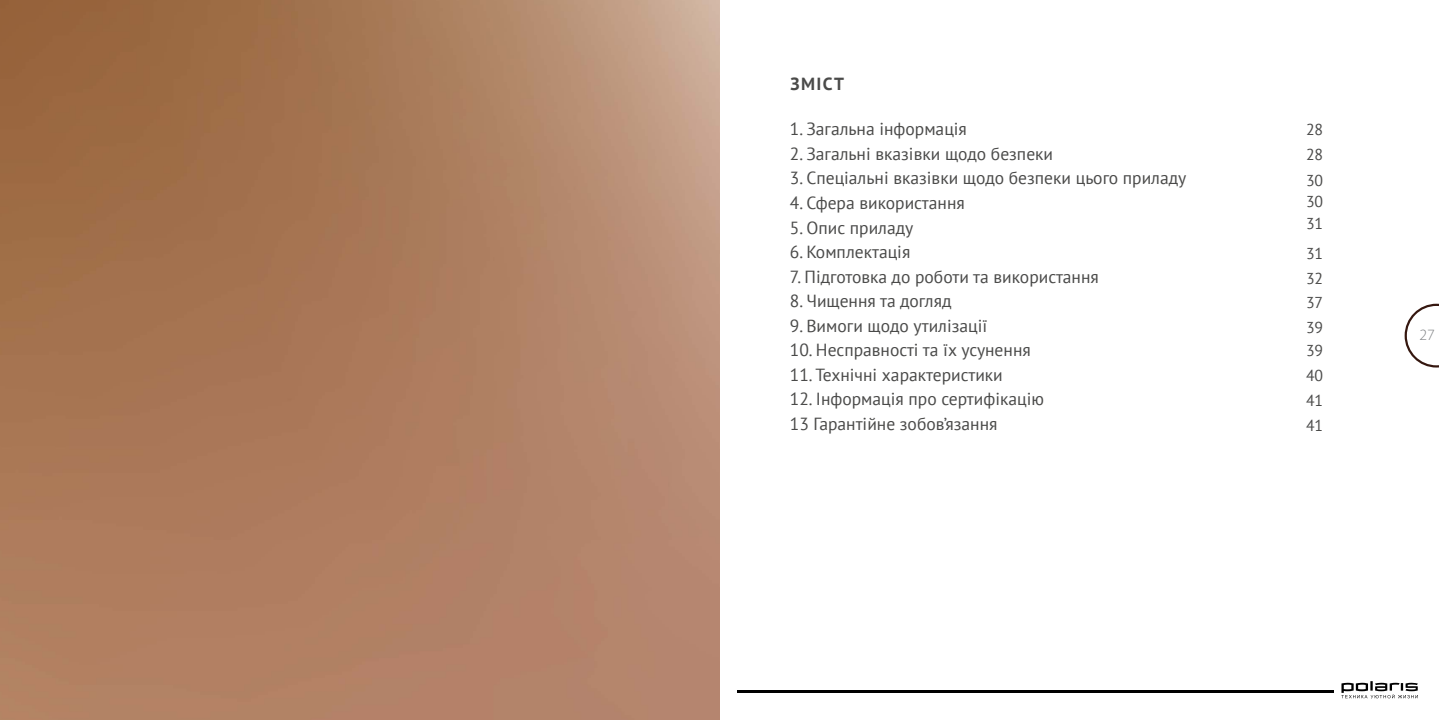
<style>
.page{position:relative;width:1439px;height:720px;background:#fff}
.page>*{position:absolute;margin:0;border:0;box-sizing:border-box;transform-origin:0 0}
.t1{font:17.5px/24.5px "PT Sans";color:#4a4a49}
.t2{font:700 17.5px "PT Sans";letter-spacing:.08em;color:#4a4a49}
.t3{font:15.75px/24.8px "PT Sans";color:#4a4a49;text-align:justify}
.t4{font:300 15.75px "Myriad Pro";color:#7e8083}
</style>
<div class="page">
<hr style="left:737px;top:690px;width:596px;height:2px;background:#000">
<svg style="left:1404px;top:303px;width:35px;height:64px"></svg>
<svg style="left:1341px;top:681px;width:76px;height:17px"></svg>
<img style="left:0;top:0;width:720px;height:719px">
<p class="t2" style="left:790px;top:72px;width:55px">ЗМІСТ</p>
<p class="t1" style="left:790px;top:116px;width:179px">1. Загальна інформація</p>
<p class="t1" style="left:790px;top:141px;width:265px">2. Загальні вказівки щодо безпеки</p>
<p class="t1" style="left:790px;top:165px;width:398px">3. Спеціальні вказівки щодо безпеки цього приладу</p>
<p class="t1" style="left:790px;top:190px;width:176px">4. Сфера використання</p>
<p class="t1" style="left:790px;top:214px;width:125px">5. Опис приладу</p>
<p class="t1" style="left:790px;top:239px;width:122px">6. Комплектація</p>
<p class="t1" style="left:790px;top:263px;width:310px">7. Підготовка до роботи та використання</p>
<p class="t1" style="left:790px;top:288px;width:163px">8. Чищення та догляд</p>
<p class="t1" style="left:790px;top:312px;width:199px">9. Вимоги щодо утилізації</p>
<p class="t1" style="left:790px;top:337px;width:242px">10. Несправності та їх усунення</p>
<p class="t1" style="left:790px;top:361px;width:214px">11. Технічні характеристики</p>
<p class="t1" style="left:790px;top:386px;width:256px">12. Інформація про сертифікацію<br>13 Гарантійне зобов’язання</p>
<p class="t3" style="left:1306px;top:117px;width:19px;line-height:24.3px">28<br>28</p>
<p class="t3" style="left:1306px;top:169px;width:19px;line-height:21.9px">30<br>30<br>31</p>
<p class="t3" style="left:1306px;top:240px;width:19px">31<br>32<br>37<br>39</p>
<p class="t3" style="left:1306px;top:338px;width:19px">39<br>40<br>41<br>41</p>
<p class="t4" style="left:1419px;top:326px;width:17px">27</p>
</div>
